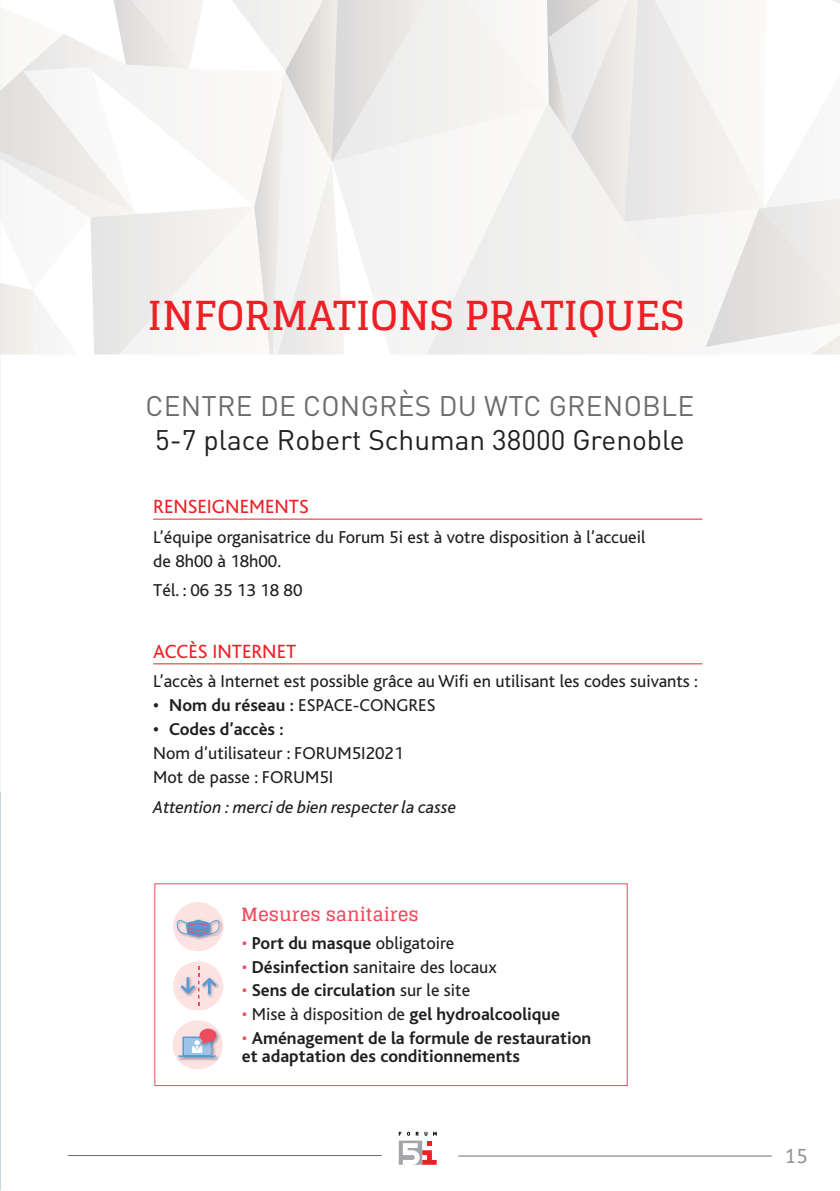
<style>
.page{position:relative;width:840px;height:1191px;background:#fff}
.page>*{position:absolute;margin:0;border:0;box-sizing:border-box;transform-origin:0 0}
.TITRE_GRIS{font:700 40px "Glegoo";color:#ee2026}
.SUR-TITRE{font:28px "DINOT";color:#231f20}
.SUR-TITRE-2{font:28px "DINOT";letter-spacing:.01em;color:#6c6d70}
.INTER_TITRE{font:20px "Bliss";color:#ee2026}
.t1{font:20px "A Bee Zee";color:#939598}
.TITRE_GRIS-2{font:700 18.2px "Glegoo";color:#ef4b5e}
.TEXTE{font:18px/24px "Bliss";color:#231f20}
.TEXTE-2{font:700 18px/18px "Bliss";color:#231f20}
.TEXTE-3{font:italic 18px "Bliss";color:#231f20}
.s1{font-weight:700}
.s2{font-weight:400;color:#ef4b5e}
.s3{font-weight:400}
.s4{color:#ef4b5e}
</style>
<div class="page">
<svg style="left:398px;top:1131px;width:38px;height:33px"></svg>
<hr style="left:68px;top:1155px;width:313px;height:1px;background:#6c6d70">
<hr style="left:458px;top:1155px;width:313px;height:1px;background:#6c6d70">
<svg style="left:0;top:0;width:839px;height:354px"></svg>
<hr style="left:153px;top:518px;width:549px;height:1px;background:#ee2026">
<hr style="left:153px;top:663px;width:549px;height:1px;background:#ee2026">
<div style="left:172px;top:1020px;width:51px;height:49px;background:#fce2e1;border-radius:50%"></div>
<img style="left:176px;top:1036px;width:46px;height:24px">
<svg style="left:178px;top:1027px;width:42px;height:30px"></svg>
<div style="left:173px;top:902px;width:50px;height:49px;background:#fce2e1;border-radius:50%"></div>
<img style="left:175px;top:919px;width:48px;height:21px">
<svg style="left:176px;top:919px;width:43px;height:17px"></svg>
<div style="left:173px;top:961px;width:50px;height:49px;background:#fce2e1;border-radius:50%"></div>
<img style="left:216px;top:982px;width:3px;height:6px">
<svg style="left:181px;top:966px;width:35px;height:39px"></svg>
<div style="left:154px;top:883px;width:473px;height:203px;border:1px solid #ef4b5e"></div>
<p class="TITRE_GRIS" style="left:147px;top:293px;width:538px">INFORMATIONS PRATIQUES</p>
<p class="SUR-TITRE-2" style="left:145px;top:386px;width:550px">CENTRE DE CONGRÈS DU WTC GRENOBLE</p>
<p class="SUR-TITRE" style="left:155px;top:420px;width:530px">5-7 place Robert Schuman 38000 Grenoble</p>
<p class="INTER_TITRE" style="left:153px;top:496px;width:157px">RENSEIGNEMENTS</p>
<p class="TEXTE" style="left:153px;top:525px;width:493px">L’équipe organisatrice du Forum 5i est à votre disposition à l’accueil de 8h00 à 18h00.</p>
<p class="TEXTE" style="left:153px;top:579px;width:151px">Tél. : 06 35 13 18 80</p>
<p class="INTER_TITRE" style="left:153px;top:640px;width:144px">ACCÈS INTERNET</p>
<p class="TEXTE" style="left:153px;top:670px;width:546px">L’accès à Internet est possible grâce au Wifi en utilisant les codes suivants :</p>
<p class="TEXTE" style="left:153px;top:694px;width:283px"><span class="s1">• Nom du réseau :</span> ESPACE-CONGRES</p>
<p class="TEXTE" style="left:153px;top:718px;width:251px"><span class="s1">• Codes d’accès :<br></span>Nom d’utilisateur : FORUM5I2021<br>Mot de passe : FORUM5I</p>
<p class="TEXTE-3" style="left:153px;top:798px;width:304px">Attention : merci de bien respecter la casse</p>
<p class="TITRE_GRIS-2" style="left:241px;top:904px;width:179px">Mesures sanitaires</p>
<p class="TEXTE-2" style="left:242px;top:934px;width:214px"><span class="s2">•</span> Port du masque <span class="s3">obligatoire</span></p>
<p class="TEXTE" style="left:242px;top:955px;width:256px"><span class="s4">•</span> <span class="s1">Désinfection</span> sanitaire des locaux</p>
<p class="TEXTE-2" style="left:242px;top:981px;width:230px"><span class="s2">•</span> Sens de circulation <span class="s3">sur le site</span></p>
<p class="TEXTE" style="left:242px;top:1002px;width:320px"><span class="s4">•</span> Mise à disposition de <span class="s1">gel hydroalcoolique</span></p>
<p class="TEXTE-2" style="left:242px;top:1029px;width:351px"><span class="s2">•</span> Aménagement de la formule de restauration et adaptation des conditionnements</p>
<p class="t1" style="left:784px;top:1144px;width:25px">15</p>
</div>
